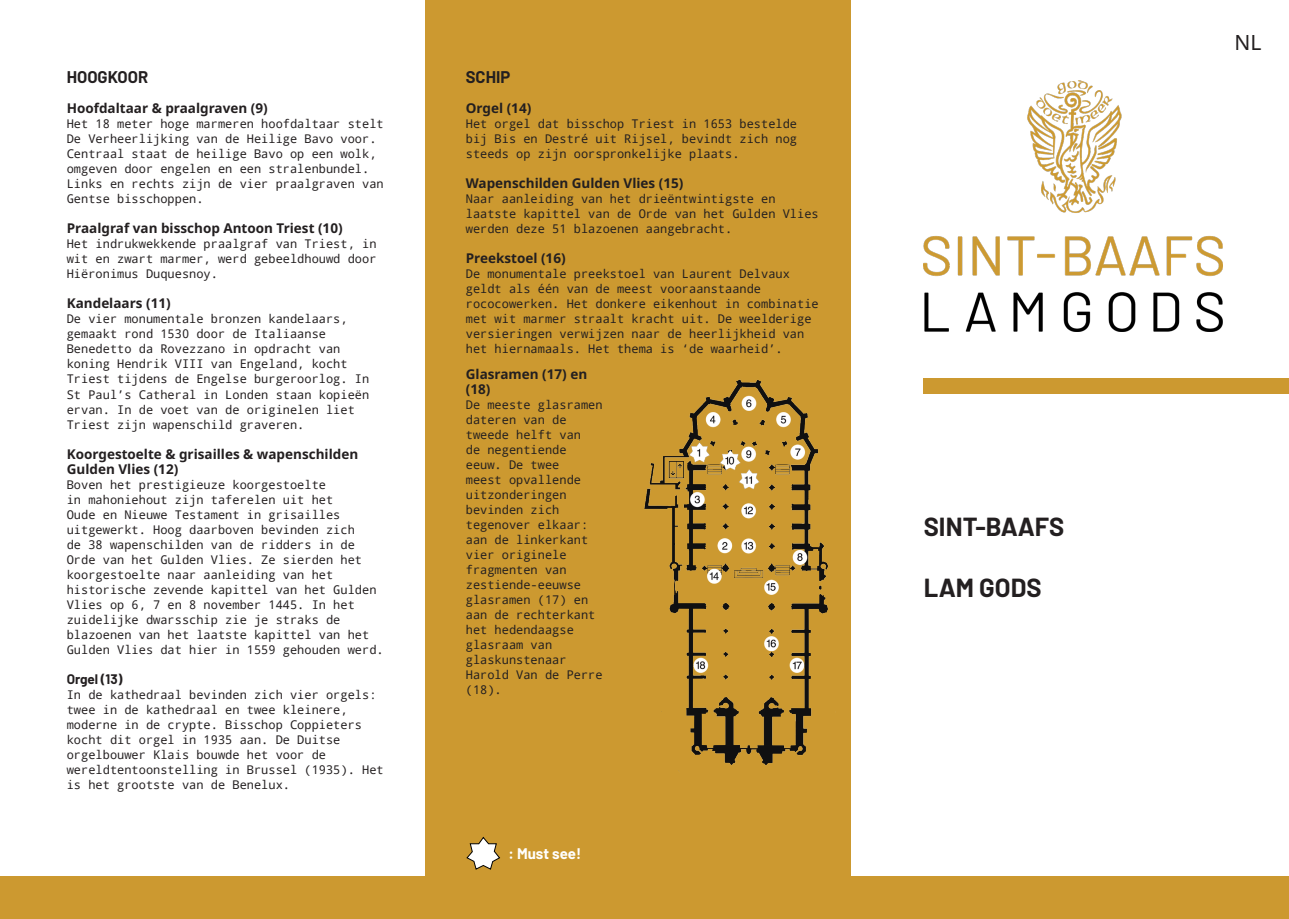
<style>
.page{position:relative;width:1289px;height:919px;background:#fff}
.page>*{position:absolute;margin:0;border:0;box-sizing:border-box;transform-origin:0 0}
.t1{font:700 25.5px "Barlow";color:#231f20}
.t2{font:21px "Noto Sans";color:#231f20}
.Titelklein{font:700 16.5px "Barlow";color:#231f20}
.Titelklein-2{font:700 15px "Barlow";color:#fff}
.Titelklein-3{font:700 13.5px/15px "Noto Sans";color:#231f20}
.Titelklein-4{font:700 13.5px "Barlow";color:#231f20}
.t3{font:12px/15px "Noto Mono";color:#231f20}
</style>
<div class="page">
<div style="left:426px;top:0;width:425px;height:916px;background:#cc9930"></div>
<div style="left:0;top:876px;width:1288px;height:42px;background:#cc9930"></div>
<img style="left:923px;top:80px;width:299px;height:252px">
<div style="left:923px;top:378px;width:365px;height:15px;background:#cc9930"></div>
<img style="left:644px;top:379px;width:184px;height:392px">
<svg style="left:467px;top:837px;width:33px;height:32px"></svg>
<p class="Titelklein" style="left:67px;top:65px;width:83px">HOOGKOOR</p>
<p class="Titelklein-3" style="left:67px;top:101px;width:202px">Hoofdaltaar &amp; praalgraven (9)</p>
<p class="t3" style="left:67px;top:116px;width:318px">Het 18 meter hoge marmeren hoofdaltaar stelt De Verheerlijking van de Heilige Bavo voor.<br>Centraal staat de heilige Bavo op een wolk, omgeven door engelen en een stralenbundel.<br>Links en rechts zijn de vier praalgraven van Gentse bisschoppen.</p>
<p class="Titelklein-3" style="left:67px;top:221px;width:277px">Praalgraf van bisschop Antoon Triest (10)</p>
<p class="t3" style="left:67px;top:236px;width:311px;text-align:justify">Het indrukwekkende praalgraf van Triest, in wit en zwart marmer, werd gebeeldhouwd door Hiëronimus Duquesnoy.</p>
<p class="Titelklein-3" style="left:67px;top:296px;width:105px">Kandelaars (11)</p>
<p class="t3" style="left:67px;top:311px;width:304px">De vier monumentale bronzen kandelaars, gemaakt rond 1530 door de Italiaanse Benedetto da Rovezzano in opdracht van koning Hendrik VIII van Engeland, kocht Triest tijdens de Engelse burgeroorlog. In St Paul’s Catheral in Londen staan kopieën ervan. In de voet van de originelen liet Triest zijn wapenschild graveren.</p>
<p class="Titelklein-3" style="left:67px;top:446px;width:293px">Koorgestoelte &amp; grisailles &amp; wapenschilden<br>Gulden Vlies (12)</p>
<p class="t3" style="left:67px;top:476px;width:318px">Boven het prestigieuze koorgestoelte<br>in mahoniehout zijn taferelen uit het<br>Oude en Nieuwe Testament in grisailles uitgewerkt. Hoog daarboven bevinden zich<br>de 38 wapenschilden van de ridders in de Orde van het Gulden Vlies. Ze sierden het koorgestoelte naar aanleiding van het historische zevende kapittel van het Gulden Vlies op 6, 7 en 8 november 1445. In het zuidelijke dwarsschip zie je straks de blazoenen van het laatste kapittel van het Gulden Vlies dat hier in 1559 gehouden werd.</p>
<p class="Titelklein-4" style="left:67px;top:668px;width:57px">Orgel (13)</p>
<p class="t3" style="left:67px;top:686px;width:318px">In de kathedraal bevinden zich vier orgels: twee in de kathedraal en twee kleinere, moderne in de crypte. Bisschop Coppieters kocht dit orgel in 1935 aan. De Duitse orgelbouwer Klais bouwde het voor de wereldtentoonstelling in Brussel (1935). Het is het grootste van de Benelux.</p>
<p class="Titelklein" style="left:466px;top:65px;width:46px">SCHIP</p>
<p class="Titelklein-3" style="left:466px;top:101px;width:67px">Orgel (14)</p>
<p class="t3" style="left:466px;top:116px;width:333px;text-align:justify">Het orgel dat bisschop Triest in 1653 bestelde bij Bis en Destré uit Rijsel, bevindt zich nog steeds op zijn oorspronkelijke plaats.</p>
<p class="Titelklein-3" style="left:466px;top:176px;width:219px">Wapenschilden Gulden Vlies (15)</p>
<p class="t3" style="left:466px;top:191px;width:354px">Naar aanleiding van het drieëntwintigste en laatste kapittel van de Orde van het Gulden Vlies werden deze 51 blazoenen aangebracht.</p>
<p class="Titelklein-3" style="left:466px;top:251px;width:101px">Preekstoel (16)</p>
<p class="t3" style="left:466px;top:266px;width:354px">De monumentale preekstoel van Laurent Delvaux geldt als één van de meest vooraanstaande rococowerken. Het donkere eikenhout in combinatie met wit marmer straalt kracht uit. De weelderige versieringen verwijzen naar de heerlijkheid van het hiernamaals. Het thema is ‘de waarheid’.</p>
<p class="Titelklein-3" style="left:466px;top:366px;width:123px">Glasramen (17) en (18)</p>
<p class="t3" style="left:466px;top:396px;width:138px">De meeste glasramen dateren van de tweede helft van<br>de negentiende eeuw. De twee<br>meest opvallende uitzonderingen bevinden zich tegenover elkaar: aan de linkerkant vier originele fragmenten van zestiende-eeuwse glasramen (17) en aan de rechterkant het hedendaagse glasraam van glaskunstenaar<br>Harold Van de Perre (18).</p>
<p class="Titelklein-2" style="left:508px;top:842px;width:74px">: Must see!</p>
<p class="t1" style="left:923px;top:508px;width:142px">SINT-BAAFS</p>
<p class="t1" style="left:923px;top:569px;width:119px">LAM GODS</p>
<p class="t2" style="left:1234px;top:28px;width:28px">NL</p>
</div>
